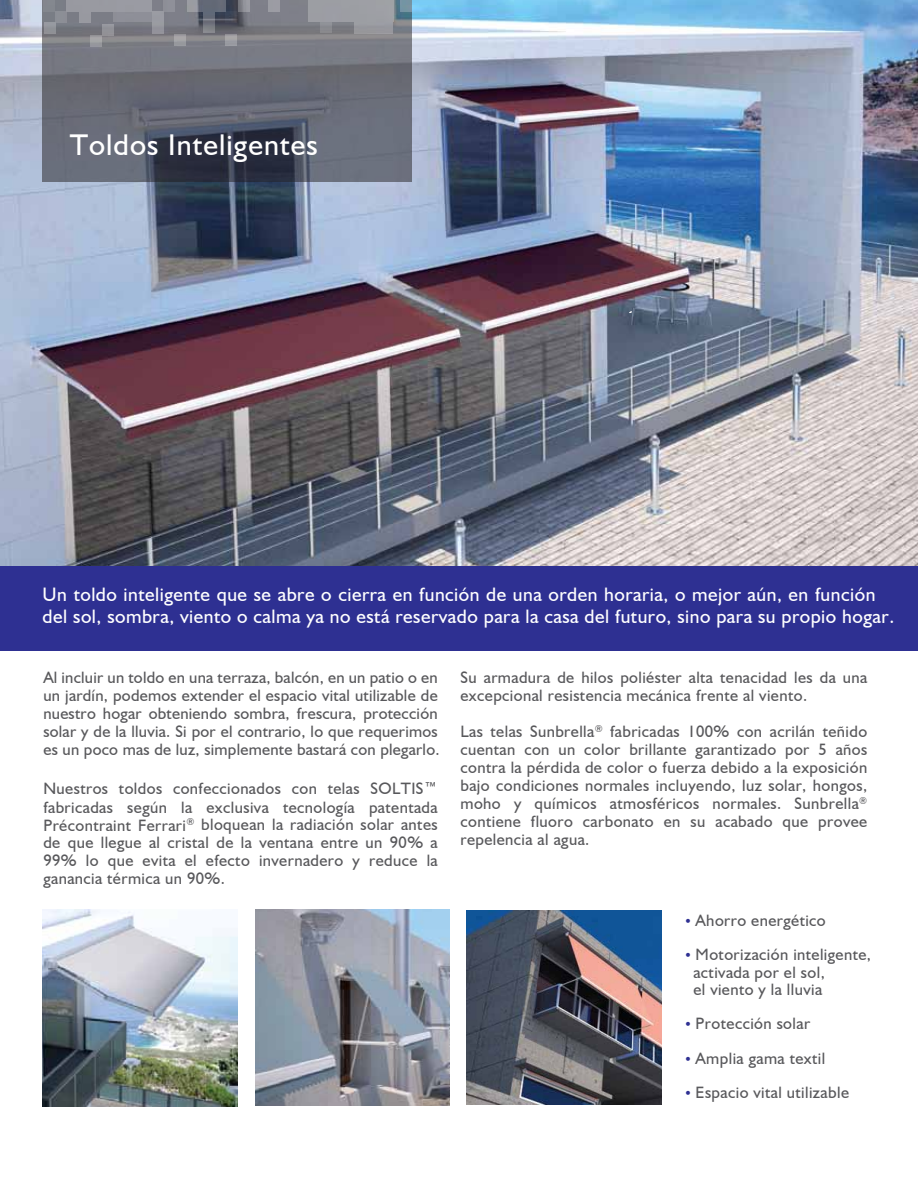
<style>
.page{position:relative;width:918px;height:1188px;background:#fff}
.page>*{position:absolute;margin:0;border:0;box-sizing:border-box;transform-origin:0 0}
.t1{font:30px "Humanist 521 BT";letter-spacing:.035em;color:#fff}
.t2{font:19.5px/22.5px "Humanist 521 BT";letter-spacing:.025em;color:#fff}
.t3{font:16.5px/18px "Humanist 521 BT";letter-spacing:.025em;color:#58585b;text-align:justify}
.s1{font-size:13.5px;color:#2e3092}
</style>
<div class="page">
<img style="left:0;top:0;width:918px;height:567px">
<div style="left:0;top:567px;width:918px;height:84px;background:#2e3092"></div>
<svg style="left:43px;top:0;width:369px;height:182px;background:#646873"></svg>
<div style="left:152px;top:22px;width:11px;height:12px;background:#94929b"></div>
<div style="left:152px;top:11px;width:11px;height:12px;background:#9a9ba2"></div>
<svg style="left:203px;top:22px;width:11px;height:11px"></svg>
<div style="left:174px;top:34px;width:12px;height:12px;background:#a1a2a6"></div>
<div style="left:226px;top:34px;width:11px;height:11px;background:#9f9fa5"></div>
<div style="left:400px;top:0;width:11px;height:11px;background:#7594a3"></div>
<svg style="left:203px;top:11px;width:11px;height:11px"></svg>
<div style="left:44px;top:22px;width:11px;height:12px;background:#909197"></div>
<div style="left:55px;top:11px;width:12px;height:12px;background:#8c8f96"></div>
<div style="left:90px;top:35px;width:12px;height:12px;background:#a0a1a4"></div>
<div style="left:79px;top:11px;width:11px;height:12px;background:#9899a0"></div>
<div style="left:102px;top:24px;width:11px;height:11px;background:#929297"></div>
<div style="left:67px;top:0;width:85px;height:11px;background:#999aa1"></div>
<div style="left:163px;top:0;width:11px;height:11px;background:#8f9099"></div>
<svg style="left:238px;top:0;width:12px;height:11px"></svg>
<div style="left:268px;top:0;width:11px;height:11px;background:#9c9ca4"></div>
<svg style="left:187px;top:0;width:39px;height:11px"></svg>
<div style="left:113px;top:11px;width:39px;height:11px;background:#8e8f98"></div>
<svg style="left:226px;top:11px;width:11px;height:12px"></svg>
<div style="left:320px;top:22px;width:12px;height:11px;background:#8a8a8f"></div>
<div style="left:308px;top:10px;width:85px;height:12px;background:#9c9ea4"></div>
<div style="left:355px;top:22px;width:38px;height:11px;background:#97979d"></div>
<div style="left:43px;top:0;width:12px;height:11px;background:#83878e"></div>
<div style="left:355px;top:22px;width:11px;height:12px;background:#97979c"></div>
<div style="left:308px;top:0;width:85px;height:11px;background:#9d9fa4"></div>
<img style="left:43px;top:909px;width:194px;height:197px">
<img style="left:255px;top:909px;width:195px;height:197px">
<img style="left:467px;top:910px;width:194px;height:195px">
<h1 class="t1" style="left:70px;top:126px;width:250px">Toldos Inteligentes</h1>
<p class="t2" style="left:43px;top:583px;width:853px">Un toldo inteligente que se abre o cierra en función de una orden horaria, o mejor aún, en función del sol, sombra, viento o calma ya no está reservado para la casa del futuro, sino para su propio hogar.</p>
<p class="t3" style="left:43px;top:669px;width:398px">Al incluir un toldo en una terraza, balcón, en un patio o en un jardín, podemos extender el espacio vital utilizable de nuestro hogar obteniendo sombra, frescura, protección solar y de la lluvia. Si por el contrario, lo que requerimos es un poco mas de luz, simplemente bastará con plegarlo.</p>
<p class="t3" style="left:43px;top:780px;width:396px">Nuestros toldos confeccionados con telas SOLTIS™ fabricadas según la exclusiva tecnología patentada Précontraint Ferrari<sup>®</sup> bloquean la radiación solar antes de que llegue al cristal de la ventana entre un 90% a 99% lo que evita el efecto invernadero y reduce la ganancia térmica un 90%.</p>
<p class="t3" style="left:460px;top:669px;width:408px">Su armadura de hilos poliéster alta tenacidad les da una excepcional resistencia mecánica frente al viento.</p>
<p class="t3" style="left:460px;top:723px;width:408px">Las telas Sunbrella<sup>®</sup> fabricadas 100% con acrilán teñido cuentan con un color brillante garantizado por 5 años contra la pérdida de color o fuerza debido a la exposición bajo condiciones normales incluyendo, luz solar, hongos, moho y químicos atmosféricos normales. Sunbrella<sup>® </sup>contiene fluoro carbonato en su acabado que provee repelencia al agua.</p>
<p class="t3" style="left:684px;top:911px;width:143px"><span class="s1">•</span> Ahorro energético</p>
<p class="t3" style="left:693px;top:946px;width:179px;line-height:17.2px;text-align:left;text-indent:-9px"><span class="s1">•</span> Motorización inteligente, activada por el sol,<br>el viento y la lluvia</p>
<p class="t3" style="left:684px;top:1014px;width:127px"><span class="s1">•</span> Protección solar</p>
<p class="t3" style="left:684px;top:1049px;width:142px"><span class="s1">•</span> Amplia gama textil</p>
<p class="t3" style="left:684px;top:1083px;width:166px"><span class="s1">•</span> Espacio vital utilizable</p>
</div>
